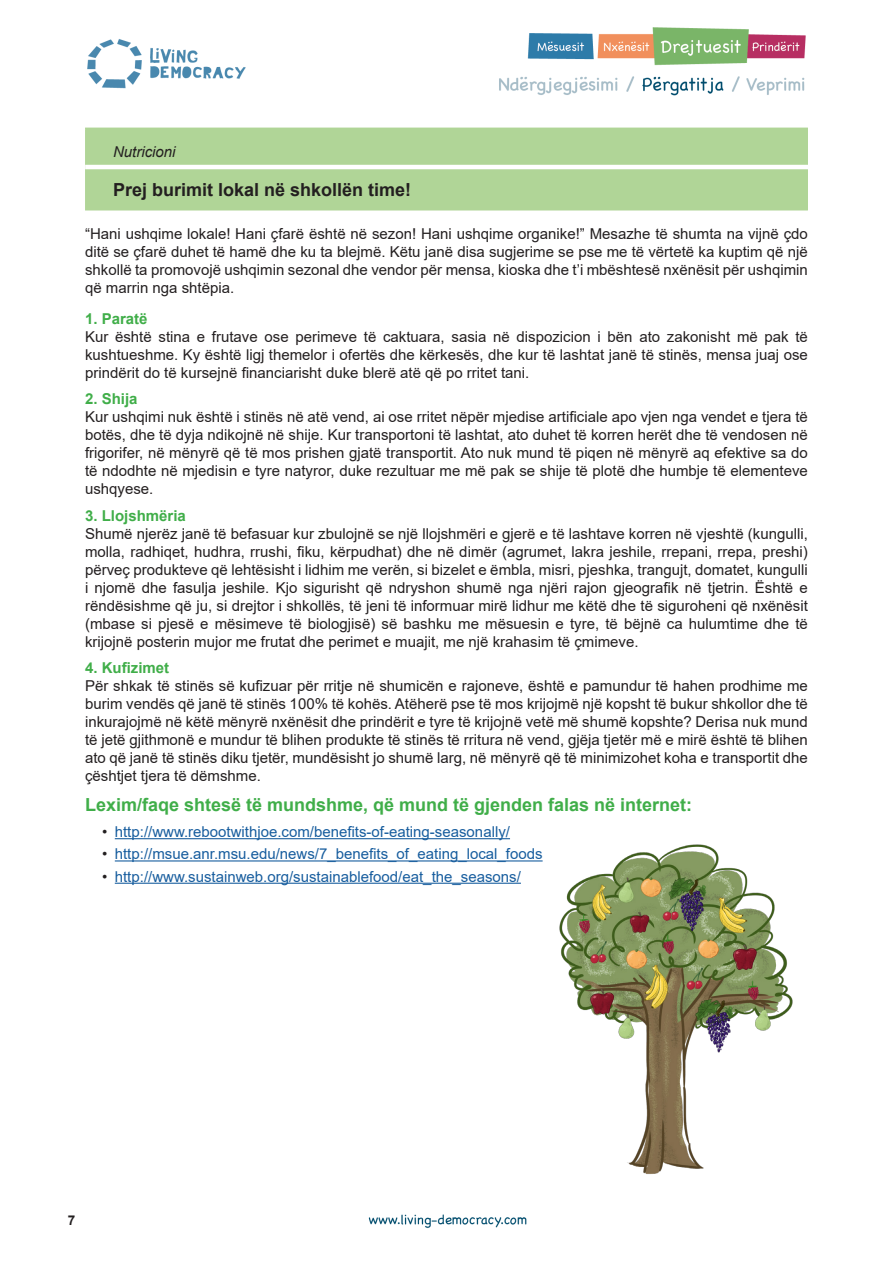
<style>
.page{position:relative;width:893px;height:1263px;background:#fff}
.page>*{position:absolute;margin:0;border:0;box-sizing:border-box;transform-origin:0 0}
.t1{font:700 18px "Arial";color:#40ae49}
.t2{font:700 18px "Arial";color:#231f20}
.t3{font:15px/18px "Arial";color:#231f20;text-align:justify}
.t4{font:15px "Arial";color:#175d9e}
.t5{font:700 15px "Arial";color:#40ae49}
.t6{font:italic 15px "Arial";color:#231f20}
.t7{font:700 13.5px "Arial";color:#231f20}
.s1{color:#231f20}
</style>
<div class="page">
<img style="left:85px;top:27px;width:723px;height:1201px">
<div style="left:86px;top:128px;width:721px;height:82px;background:#b0d597"></div>
<hr style="left:85px;top:128px;width:723px;height:1px;background:#b0d597">
<hr style="left:85px;top:129px;width:2px;height:80px;background:#b0d597">
<hr style="left:806px;top:129px;width:2px;height:80px;background:#b0d597">
<hr style="left:85px;top:209px;width:723px;height:1px;background:#b0d597">
<hr style="left:115px;top:838px;width:395px;height:1px;background:#175d9e">
<hr style="left:115px;top:860px;width:428px;height:1px;background:#175d9e">
<hr style="left:115px;top:883px;width:406px;height:1px;background:#175d9e">
<hr style="left:85px;top:165px;width:723px;height:4px;background:#fff">
<img style="left:551px;top:836px;width:245px;height:342px">
<p class="t6" style="left:113px;top:142px;width:64px">Nutricioni</p>
<p class="t2" style="left:113px;top:177px;width:300px">Prej burimit lokal në shkollën time!</p>
<p class="t3" style="left:85px;top:225px;width:724px">“Hani ushqime lokale! Hani çfarë është në sezon! Hani ushqime organike!” Mesazhe të shumta na vijnë çdo ditë se çfarë duhet të hamë dhe ku ta blejmë. Këtu janë disa sugjerime se pse me të vërtetë ka kuptim që një shkollë ta promovojë ushqimin sezonal dhe vendor për mensa, kioska dhe t’i mbështesë nxënësit për ushqimin që marrin nga shtëpia.</p>
<p class="t5" style="left:85px;top:308px;width:64px">1. Paratë</p>
<p class="t3" style="left:85px;top:327px;width:724px">Kur është stina e frutave ose perimeve të caktuara, sasia në dispozicion i bën ato zakonisht më pak të kushtueshme. Ky është ligj themelor i ofertës dhe kërkesës, dhe kur të lashtat janë të stinës, mensa juaj ose prindërit do të kursejnë financiarisht duke blerë atë që po rritet tani.</p>
<p class="t5" style="left:85px;top:388px;width:54px">2. Shija</p>
<p class="t3" style="left:85px;top:408px;width:724px">Kur ushqimi nuk është i stinës në atë vend, ai ose rritet nëpër mjedise artificiale apo vjen nga vendet e tjera të botës, dhe të dyja ndikojnë në shije. Kur transportoni të lashtat, ato duhet të korren herët dhe të vendosen në frigorifer, në mënyrë që të mos prishen gjatë transportit. Ato nuk mund të piqen në mënyrë aq efektive sa do të ndodhte në mjedisin e tyre natyror, duke rezultuar me më pak se shije të plotë dhe humbje të elementeve ushqyese.</p>
<p class="t5" style="left:85px;top:505px;width:102px">3. Llojshmëria</p>
<p class="t3" style="left:85px;top:524px;width:724px">Shumë njerëz janë të befasuar kur zbulojnë se një llojshmëri e gjerë e të lashtave korren në vjeshtë (kungulli, molla, radhiqet, hudhra, rrushi, fiku, kërpudhat) dhe në dimër (agrumet, lakra jeshile, rrepani, rrepa, preshi) përveç produkteve që lehtësisht i lidhim me verën, si bizelet e ëmbla, misri, pjeshka, trangujt, domatet, kungulli i njomë dhe fasulja jeshile. Kjo sigurisht që ndryshon shumë nga njëri rajon gjeografik në tjetrin. Është e rëndësishme që ju, si drejtor i shkollës, të jeni të informuar mirë lidhur me këtë dhe të siguroheni që nxënësit (mbase si pjesë e mësimeve të biologjisë) së bashku me mësuesin e tyre, të bëjnë ca hulumtime dhe të krijojnë posterin mujor me frutat dhe perimet e muajit, me një krahasim të çmimeve.</p>
<p class="t5" style="left:85px;top:657px;width:86px">4. Kufizimet</p>
<p class="t3" style="left:85px;top:677px;width:724px">Për shkak të stinës së kufizuar për rritje në shumicën e rajoneve, është e pamundur të hahen prodhime me burim vendës që janë të stinës 100% të kohës. Atëherë pse të mos krijojmë një kopsht të bukur shkollor dhe të inkurajojmë në këtë mënyrë nxënësit dhe prindërit e tyre të krijojnë vetë më shumë kopshte? Derisa nuk mund të jetë gjithmonë e mundur të blihen produkte të stinës të rritura në vend, gjëja tjetër më e mirë është të blihen ato që janë të stinës diku tjetër, mundësisht jo shumë larg, në mënyrë që të minimizohet koha e transportit dhe çështjet tjera të dëmshme.</p>
<p class="t1" style="left:85px;top:792px;width:609px">Lexim/faqe shtesë të mundshme, që mund të gjenden falas në internet:</p>
<p class="t4" style="left:102px;top:821px;width:409px"><span class="s1">•</span> http://www.rebootwithjoe.com/benefits-of-eating-seasonally/</p>
<p class="t4" style="left:102px;top:844px;width:442px"><span class="s1">•</span> http://msue.anr.msu.edu/news/7_benefits_of_eating_local_foods</p>
<p class="t4" style="left:102px;top:866px;width:420px"><span class="s1">•</span> http://www.sustainweb.org/sustainablefood/eat_the_seasons/</p>
<p class="t7" style="left:68px;top:1211px;width:9px">7</p>
</div>
